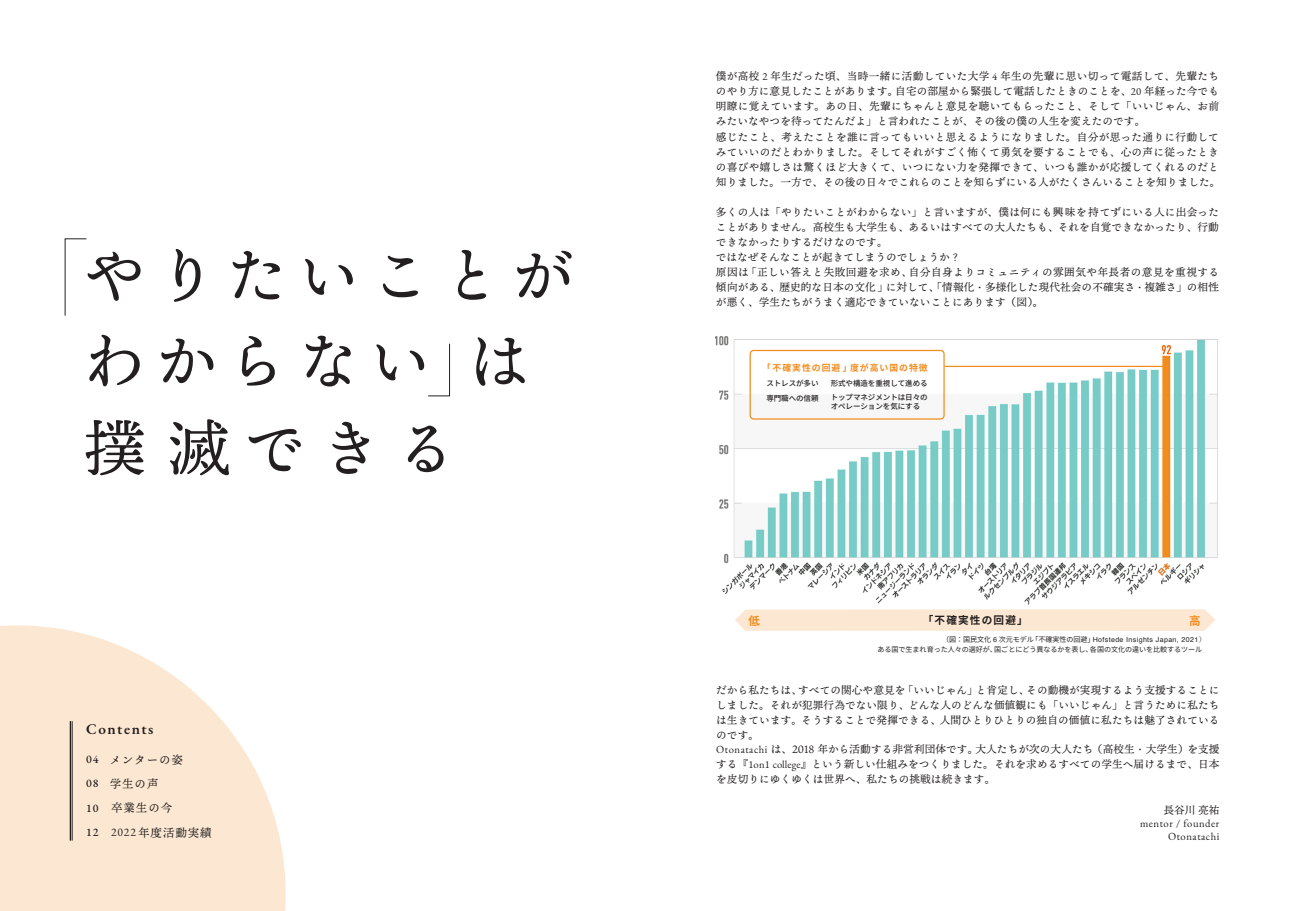
<style>
.page{position:relative;width:1290px;height:911px;background:#fff}
.page>*{position:absolute;margin:0;border:0;box-sizing:border-box;transform-origin:0 0}
.t1{font:62px "Ten Mincho Text";letter-spacing:.15em;color:#231f20}
.t2{font:600 15px "EB Garamond";letter-spacing:.1em;color:#231f20}
.t3{font:11.5px "Ten Mincho Text";letter-spacing:.08em;color:#231f20}
.t4{font:700 11.5px "Source Han Sans";color:#f18c1d}
.t5{font:10.62px/15px "Ten Mincho Text";letter-spacing:.01em;color:#231f20;text-align:justify}
.t6{font:10.62px/15px "Ten Mincho Text";letter-spacing:.03em;color:#231f20}
.t7{font:10.62px "EB Garamond";letter-spacing:.05em;color:#231f20}
.t8{font:700 10.62px "Source Han Sans";letter-spacing:.11em;color:#231f20}
.t9{font:700 8.88px "Source Han Sans";letter-spacing:.11em;color:#f18c1d}
.t10{font:500 7.5px "Source Han Sans";letter-spacing:-.01em;color:#231f20}
.t11{font:7.12px "Helvetica";letter-spacing:.05em;color:#231f20}
.t12{font:7.12px "Source Han Sans";letter-spacing:-.01em;color:#231f20}
.s1{font-family:"EB Garamond";font-weight:500}
.s2{font-family:"EB Garamond"}
.s3{font-family:"Source Han Sans"}
.s4{font-family:"Koz Min Pr 6 N"}
</style>
<div class="page">
<svg style="left:64px;top:238px;width:23px;height:78px"></svg>
<svg style="left:428px;top:343px;width:22px;height:54px"></svg>
<img style="left:716px;top:336px;width:502px;height:269px">
<svg style="left:735px;top:609px;width:480px;height:22px;background:#fce9d4"></svg>
<div style="left:749px;top:350px;width:195px;height:69px;border:1px solid #f18c1d;border-radius:4px"></div>
<hr style="left:944px;top:366px;width:221px;height:1px;background:#f18c1d">
<svg style="left:0;top:625px;width:286px;height:286px;fill:#fce8d2"></svg>
<hr style="left:72px;top:721px;width:1px;height:119px;background:#231f20">
<hr style="left:70px;top:721px;width:1px;height:119px;background:#231f20">
<p class="t1" style="left:84px;top:241px;width:491px">やりたいことが</p>
<p class="t1" style="left:84px;top:326px;width:349px">わからない</p>
<p class="t1" style="left:84px;top:413px;width:375px">撲滅できる</p>
<p class="t1" style="left:468px;top:326px;width:59px">は</p>
<p class="t2" style="left:86px;top:718px;width:69px">Contents</p>
<p class="t3" style="left:86px;top:753px;width:98px"><span class="s1">04</span> メンターの姿</p>
<p class="t3" style="left:86px;top:777px;width:74px"><span class="s1">08</span> 学生の声</p>
<p class="t3" style="left:86px;top:801px;width:88px"><span class="s1">10</span> 卒業生の今</p>
<p class="t3" style="left:86px;top:826px;width:127px"><span class="s1">12</span> <span class="s2">2022</span>年度活動実績</p>
<p class="t5" style="left:716px;top:69px;width:505px">僕が高校 <span class="s2">2</span> 年生だった頃、当時一緒に活動していた大学 <span class="s2">4</span> 年生の先輩に思い切って電話して、先輩たちのやり方に意見したことがあります。自宅の部屋から緊張して電話したときのことを、<span class="s2">20</span> 年経った今でも明瞭に覚えています。あの日、先輩にちゃんと意見を聴いてもらったこと、そして「いいじゃん、お前みたいなやつを待ってたんだよ」と言われたことが、その後の僕の人生を変えたのです。</p>
<p class="t6" style="left:716px;top:129px;width:506px">感じたこと、考えたことを誰に言ってもいいと思えるようになりました。自分が思った通りに行動してみていいのだとわかりました。そしてそれがすごく怖くて勇気を要することでも、心の声に従ったときの喜びや嬉しさは驚くほど大きくて、いつにない力を発揮できて、いつも誰かが応援してくれるのだと知りました。一方で、その後の日々でこれらのことを知らずにいる人がたくさんいることを知りました。</p>
<p class="t5" style="left:716px;top:205px;width:505px">多くの人は「やりたいことがわからない」と言いますが、僕は何にも興味を持てずにいる人に出会ったことがありません。高校生も大学生も、あるいはすべての大人たちも、それを自覚できなかったり、行動できなかったりするだけなのです。</p>
<p class="t5" style="left:716px;top:250px;width:246px">ではなぜそんなことが起きてしまうのでしょうか？</p>
<p class="t5" style="left:716px;top:265px;width:505px">原因は「正しい答えと失敗回避を求め、自分自身よりコミュニティの雰囲気や年長者の意見を重視する傾向がある、歴史的な日本の文化」に対して、「情報化・多様化した現代社会の不確実さ・複雑さ」の相性が悪く、学生たちがうまく適応できていないことにあります（図）。</p>
<p class="t9" style="left:762px;top:363px;width:167px">「不確実性の回避」度が高い国の特徴</p>
<p class="t10" style="left:766px;top:379px;width:54px">ストレスが多い</p>
<p class="t10" style="left:766px;top:394px;width:54px">専門職への信頼</p>
<p class="t10" style="left:831px;top:379px;width:98px">形式や構造を重視して進める</p>
<p class="t10" style="left:831px;top:393px;width:98px">トップマネジメントは日々の</p>
<p class="t10" style="left:831px;top:401px;width:91px">オペレーションを気にする</p>
<p class="t4" style="left:748px;top:614px;width:13px">低</p>
<p class="t8" style="left:923px;top:614px;width:107px">「不確実性の回避」</p>
<p class="t4" style="left:1189px;top:614px;width:13px">高</p>
<p class="t11" style="left:942px;top:634px;width:265px"><span class="s3">（図：国民文化</span> 6 <span class="s3">次元モデル「不確実性の回避」</span>Hofstede Insights Japan, 2021<span class="s4">）</span></p>
<p class="t12" style="left:877px;top:645px;width:326px">ある国で生まれ育った人々の選好が、国ごとにどう異なるかを表し、各国の文化の違いを比較するツール</p>
<p class="t5" style="left:716px;top:682px;width:505px">だから私たちは、すべての関心や意見を「いいじゃん」と肯定し、その動機が実現するよう支援することにしました。それが犯罪行為でない限り、どんな人のどんな価値観にも「いいじゃん」と言うために私たちは生きています。そうすることで発揮できる、人間ひとりひとりの独自の価値に私たちは魅了されているのです。</p>
<p class="t5" style="left:716px;top:742px;width:505px"><span class="s2">Otonatachi</span> は、2018 年から活動する非営利団体です。大人たちが次の大人たち（高校生・大学生）を支援する『<span class="s2">1on1 college</span>』という新しい仕組みをつくりました。それを求めるすべての学生へ届けるまで、日本を皮切りにゆくゆくは世界へ、私たちの挑戦は続きます。</p>
<p class="t5" style="left:1163px;top:802px;width:57px">長谷川 亮祐</p>
<p class="t7" style="left:1140px;top:816px;width:81px">mentor / founder</p>
<p class="t7" style="left:1168px;top:829px;width:53px">Otonatachi</p>
</div>
